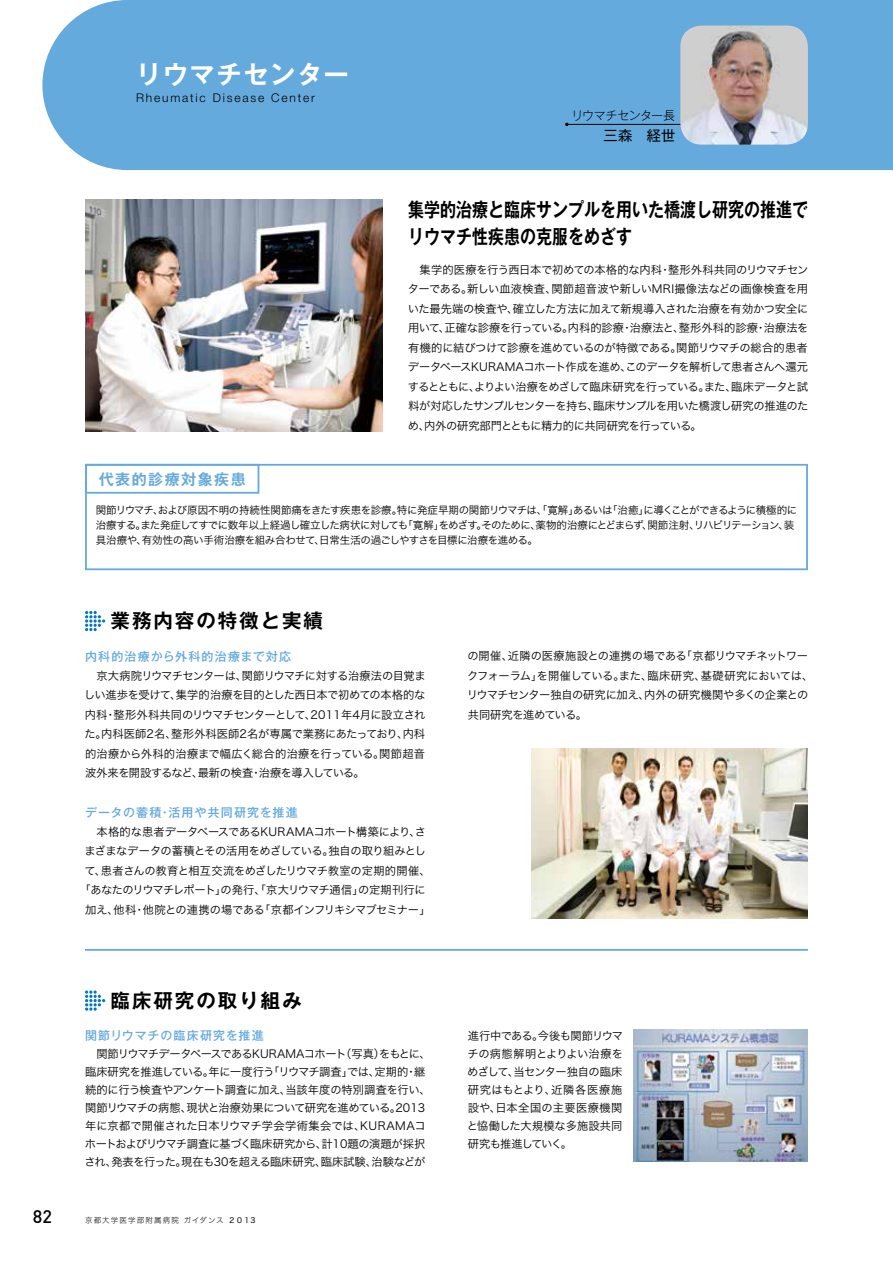
<style>
.page{position:relative;width:893px;height:1263px;background:#fff}
.page>*{position:absolute;margin:0;border:0;box-sizing:border-box;transform-origin:0 0}
.t1{font:700 25.5px "Gothic MB101 Pr 5 De";letter-spacing:.05em;color:#fff}
.t2{font:700 19.5px/27px "Gothic MB101 Pr 5 De";color:#000;scale:.82 1}
.t3{font:700 19.5px "Gothic MB101 Pr 5 De";letter-spacing:.1em;color:#000}
.t4{font:500 18px "Adi Haus";color:#000}
.t5{font:700 15px "Gothic MB101 Pr 5 De";letter-spacing:.1em;color:#65aadd}
.t6{font:14.25px "Gothic MB101 Pr 5";color:#000}
.t7{font:500 12px "Gothic MB101 Pr 5";letter-spacing:.1em;color:#65aadd}
.t8{font:300 12px "Helvetica Neue LT Std";letter-spacing:.15em;color:#000}
.t9{font:300 12px "Gothic MB101 Pr 5";letter-spacing:-.045em;color:#000}
.t10{font:11.25px/19.5px "Hira Kaku Std W3";letter-spacing:-.03em;color:#000;text-align:justify}
.t11{font:10.5px/15px "Hira Kaku Std W3";letter-spacing:-.055em;color:#000}
.t12{font:7.5px "Hira Kaku Std W2";letter-spacing:.15em;color:#000}
.s1{font-family:"Hira Kaku Std W4"}
</style>
<div class="page">
<div style="left:42px;top:0;width:851px;height:170px;background:#65aadd"></div>
<div style="left:85px;top:464px;width:723px;height:106px;border:2px solid #65aadd"></div>
<div style="left:85px;top:464px;width:174px;height:30px;border:2px solid #65aadd"></div>
<hr style="left:85px;top:949px;width:723px;height:2px;background:#65aadd">
<hr style="left:567px;top:124px;width:115px;height:1px;background:#000">
<img style="left:85px;top:200px;width:298px;height:232px">
<img style="left:531px;top:748px;width:277px;height:170px">
<svg style="left:85px;top:611px;width:20px;height:20px"></svg>
<svg style="left:85px;top:990px;width:20px;height:21px"></svg>
<img style="left:680px;top:26px;width:128px;height:119px">
<img style="left:634px;top:1030px;width:174px;height:132px">
<h1 class="t1" style="left:136px;top:53px;width:214px">リウマチセンター</h1>
<p class="t8" style="left:136px;top:91px;width:180px">Rheumatic Disease Center</p>
<h3 class="t5" style="left:99px;top:466px;width:148px">代表的診療対象疾患</h3>
<p class="t9" style="left:571px;top:106px;width:105px">リウマチセンター長</p>
<p class="t6" style="left:604px;top:124px;width:73px">三森　経世</p>
<h2 class="t2" style="left:408px;top:195px;width:489px">集学的治療と臨床サンプルを用いた橋渡し研究の推進でリウマチ性疾患の克服をめざす</h2>
<p class="t10" style="left:408px;top:259px;width:402px">　集学的医療を行う西日本で初めての本格的な内科・整形外科共同のリウマチセンターである。新しい血液検査、関節超音波や新しいMRI撮像法などの画像検査を用いた最先端の検査や、確立した方法に加えて新規導入された治療を有効かつ安全に用いて、正確な診療を行っている。内科的診療・治療法と、整形外科的診療・治療法を有機的に結びつけて診療を進めているのが特徴である。関節リウマチの総合的患者データベースKURAMAコホート作成を進め、このデータを解析して患者さんへ還元するとともに、よりよい治療をめざして臨床研究を行っている。また、臨床データと試料が対応したサンプルセンターを持ち、臨床サンプルを用いた橋渡し研究の推進のため、内外の研究部門とともに精力的に共同研究を行っている。</p>
<p class="t11" style="left:96px;top:502px;width:703px">関節リウマチ、および原因不明の持続性関節痛をきたす疾患を診療。特に発症早期の関節リウマチは、「寛解」あるいは「治癒」に導くことができるように積極的に治療する。また発症してすでに数年以上経過し確立した病状に対しても「寛解」をめざす。そのために、薬物的治療にとどまらず、関節注射、リハビリテーション、装具治療や、有効性の高い手術治療を組み合わせて、日常生活の過ごしやすさを目標に治療を進める。</p>
<h2 class="t3" style="left:111px;top:604px;width:214px">業務内容の特徴と実績</h2>
<p class="t7" style="left:85px;top:646px;width:207px">内科的治療から外科的治療まで対応</p>
<p class="t10" style="left:84px;top:665px;width:343px">　京大病院リウマチセンターは、関節リウマチに対する治療法の目覚ましい進歩を受けて、集学的治療を目的とした西日本で初めての本格的な内科・整形外科共同のリウマチセンターとして、2011年4月に設立された。内科医師2名、整形外科医師2名が専属で業務にあたっており、内科的治療から外科的治療まで幅広く総合的治療を行っている。関節超音波外来を開設するなど、最新の検査・治療を導入している。</p>
<p class="t7" style="left:85px;top:802px;width:214px">データの蓄積・活用や共同研究を推進</p>
<p class="t10" style="left:79px;top:821px;width:353px;text-align:center">　本格的な患者データベースであるKURAMAコホート構築により、さまざまなデータの蓄積とその活用をめざしている。独自の取り組みとして、患者さんの教育と相互交流をめざしたリウマチ教室の定期的開催、「あなたのリウマチレポート」の発行、「京大リウマチ通信」の定期刊行に加え、他科・他院との連携の場である「京都インフリキシマブセミナー」</p>
<h2 class="t3" style="left:111px;top:984px;width:193px">臨床研究の取り組み</h2>
<p class="t7" style="left:85px;top:1026px;width:180px">関節リウマチの臨床研究を推進</p>
<p class="t10" style="left:84px;top:1044px;width:348px;line-height:18px;text-align:left">　関節リウマチデータベースであるKURAMAコホート（写真）をもとに、臨床研究を推進している。年に一度行う「リウマチ調査」では、定期的・継続的に行う検査やアンケート調査に加え、当該年度の特別調査を行い、関節リウマチの病態、現状と治療効果について研究を進めている。2013年に京都で開催された日本リウマチ学会学術集会では、KURAMAコホートおよびリウマチ調査に基づく臨床研究から、計10題の演題が採択され、発表を行った。現在も30を超える臨床研究、臨床試験、治験などが</p>
<h3 class="t4" style="left:33px;top:1205px;width:21px">82</h3>
<p class="t12" style="left:85px;top:1214px;width:172px">京都大学医学部附属病院 ガイダンス <span class="s1">２０１3</span></p>
<p class="t10" style="left:467px;top:646px;width:348px;text-align:left">の開催、近隣の医療施設との連携の場である「京都リウマチネットワークフォーラム」を開催している。また、臨床研究、基礎研究においては、リウマチセンター独自の研究に加え、内外の研究機関や多くの企業との共同研究を進めている。</p>
<p class="t10" style="left:467px;top:1026px;width:158px;line-height:18px">進行中である。今後も関節リウマチの病態解明とよりよい治療をめざして、当センター独自の臨床研究はもとより、近隣各医療施設や、日本全国の主要医療機関と恊働した大規模な多施設共同研究も推進していく。</p>
</div>
